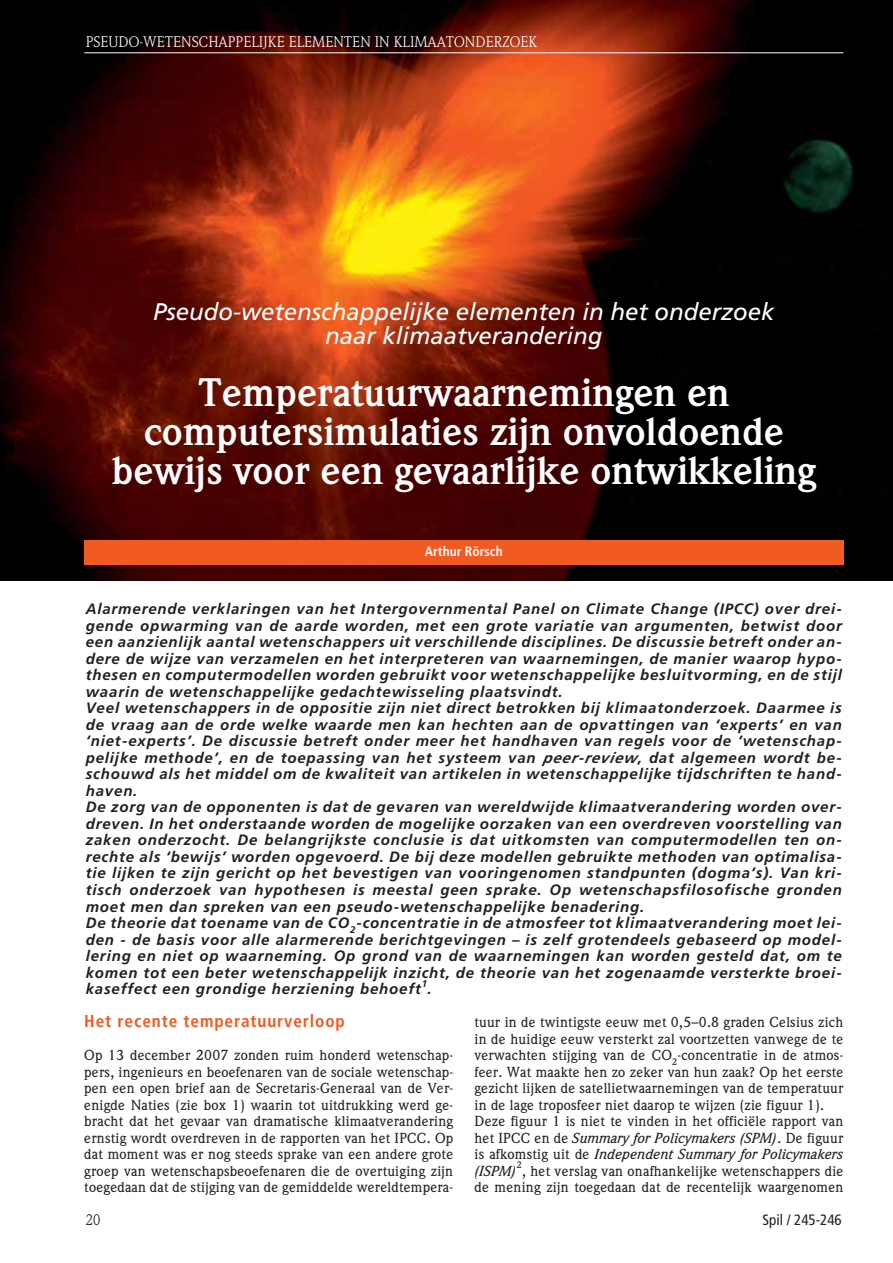
<style>
.page{position:relative;width:893px;height:1263px;background:#fff}
.page>*{position:absolute;margin:0;border:0;box-sizing:border-box;transform-origin:0 0}
.t1{font:700 39px/39px "Weidemann";color:#fff;text-align:center}
.t2{font:italic 24px/24px "Frutiger";color:#fff;text-align:center}
.t3{font:700 condensed 17.25px "Frutiger";letter-spacing:.05em;color:#f15a22}
.t4{font:italic 700 15px/16.5px "Frutiger";letter-spacing:.055em;color:#231f20}
.t5{font:15px "Weidemann";color:#fff}
.t6{font:condensed 15px "Frutiger";color:#231f20}
.t7{font:15px "Weidemann";color:#231f20;scale:.93 1}
.t8{font:500 14.25px/16.5px "Weidemann";letter-spacing:.015em;color:#231f20;text-align:justify}
.t9{font:700 condensed 13.5px "Frutiger";color:#fff}
.t10{font:italic 700 9.75px "Frutiger";color:#231f20}
.t11{font:500 9.3px "Weidemann";color:#231f20}
.s1{font-style:italic}
</style>
<div class="page">
<img style="left:0;top:0;width:892px;height:581px">
<hr style="left:84px;top:52px;width:759px;height:1px;background:#fff">
<div style="left:84px;top:541px;width:759px;height:24px;background:#f15a22"></div>
<p class="t5" style="left:86px;top:36px;width:453px">PSEUDO-WETENSCHAPPELIJKE ELEMENTEN IN KLIMAATONDERZOEK</p>
<h2 class="t2" style="left:153px;top:302px;width:623px">Pseudo-wetenschappelijke elementen in het onderzoek naar klimaatverandering</h2>
<h1 class="t1" style="left:112px;top:376px;width:706px">Temperatuurwaarnemingen en computersimulaties zijn onvoldoende bewijs voor een gevaarlijke ontwikkeling</h1>
<p class="t9" style="left:425px;top:546px;width:79px">Arthur Rörsch</p>
<p class="t4" style="left:86px;top:602px;width:758px">Alarmerende verklaringen van het Intergovernmental Panel on Climate Change (IPCC) over drei&shy;gende opwarming van de aarde worden, met een grote variatie van argumenten, betwist door een aanzienlijk aantal wetenschappers uit verschillende disciplines. De discussie betreft onder an&shy;dere de wijze van verzamelen en het interpreteren van waarnemingen, de manier waarop hypo&shy;thesen en computermodellen worden gebruikt voor wetenschappelijke besluitvorming, en de stijl waarin de wetenschappelijke gedachtewisseling plaatsvindt.<br>Veel wetenschappers in de oppositie zijn niet direct betrokken bij klimaatonderzoek. Daarmee is de vraag aan de orde welke waarde men kan hechten aan de opvattingen van ‘experts’ en van ‘niet-experts’. De discussie betreft onder meer het handhaven van regels voor de ‘wetenschap&shy;pelijke methode’, en de toepassing van het systeem van peer-review, dat algemeen wordt be&shy;schouwd als het middel om de kwaliteit van artikelen in wetenschappelijke tijdschriften te hand&shy;haven.<br>De zorg van de opponenten is dat de gevaren van wereldwijde klimaatverandering worden over&shy;dreven. In het onderstaande worden de mogelijke oorzaken van een overdreven voorstelling van zaken onderzocht. De belangrijkste conclusie is dat uitkomsten van computermodellen ten on&shy;rechte als ‘bewijs’ worden opgevoerd. De bij deze modellen gebruikte methoden van optimalisa&shy;tie lijken te zijn gericht op het bevestigen van vooringenomen standpunten (dogma’s). Van kri&shy;tisch onderzoek van hypothesen is meestal geen sprake. Op wetenschapsfilosofische gronden moet men dan spreken van een pseudo-wetenschappelijke benadering.<br>De theorie dat toename van de CO<sub>2</sub>-concentratie in de atmosfeer tot klimaatverandering moet lei&shy;den - de basis voor alle alarmerende berichtgevingen – is zelf grotendeels gebaseerd op model&shy;lering en niet op waarneming. Op grond van de waarnemingen kan worden gesteld dat, om te komen tot een beter wetenschappelijk inzicht, de theorie van het zogenaamde versterkte broei&shy;kaseffect een grondige herziening behoeft</p>
<p class="t10" style="left:422px;top:979px;width:7px">1</p>
<p class="t4" style="left:428px;top:982px;width:6px">.</p>
<p class="t3" style="left:84px;top:1014px;width:262px">Het recente temperatuurverloop</p>
<p class="t8" style="left:84px;top:1048px;width:370px">Op 13 december 2007 zonden ruim honderd wetenschap&shy;pers, ingenieurs en beoefenaren van de sociale wetenschap&shy;pen een open brief aan de Secretaris-Generaal van de Ver&shy;enigde Naties (zie box 1) waarin tot uitdrukking werd ge&shy;bracht dat het gevaar van dramatische klimaatverandering ernstig wordt overdreven in de rapporten van het IPCC. Op dat moment was er nog steeds sprake van een andere grote groep van wetenschapsbeoefenaren die de overtuiging zijn toegedaan dat de stijging van de gemiddelde wereldtempera-</p>
<p class="t8" style="left:474px;top:1015px;width:370px;text-align:left">tuur in de twintigste eeuw met 0,5–0.8 graden Celsius zich in de huidige eeuw versterkt zal voortzetten vanwege de te verwachten stijging van de CO<sub>2</sub>-concentratie in de atmos&shy;feer. Wat maakte hen zo zeker van hun zaak? Op het eerste gezicht lijken de satellietwaarnemingen van de temperatuur in de lage troposfeer niet daarop te wijzen (zie figuur 1).<br>Deze figuur 1 is niet te vinden in het officiële rapport van het IPCC en de <span class="s1">Summary for Policymakers (SPM)</span>. De figuur is afkomstig uit de <span class="s1">Independent Summary for Policymakers (ISPM)</span> , het verslag van onafhankelijke wetenschappers die</p>
<p class="t11" style="left:517px;top:1162px;width:7px">2</p>
<p class="t8" style="left:474px;top:1180px;width:370px">de mening zijn toegedaan dat de recentelijk waargenomen</p>
<p class="t7" style="left:86px;top:1214px;width:17px">20</p>
<p class="t6" style="left:763px;top:1214px;width:81px">Spil / 245-246</p>
</div>
